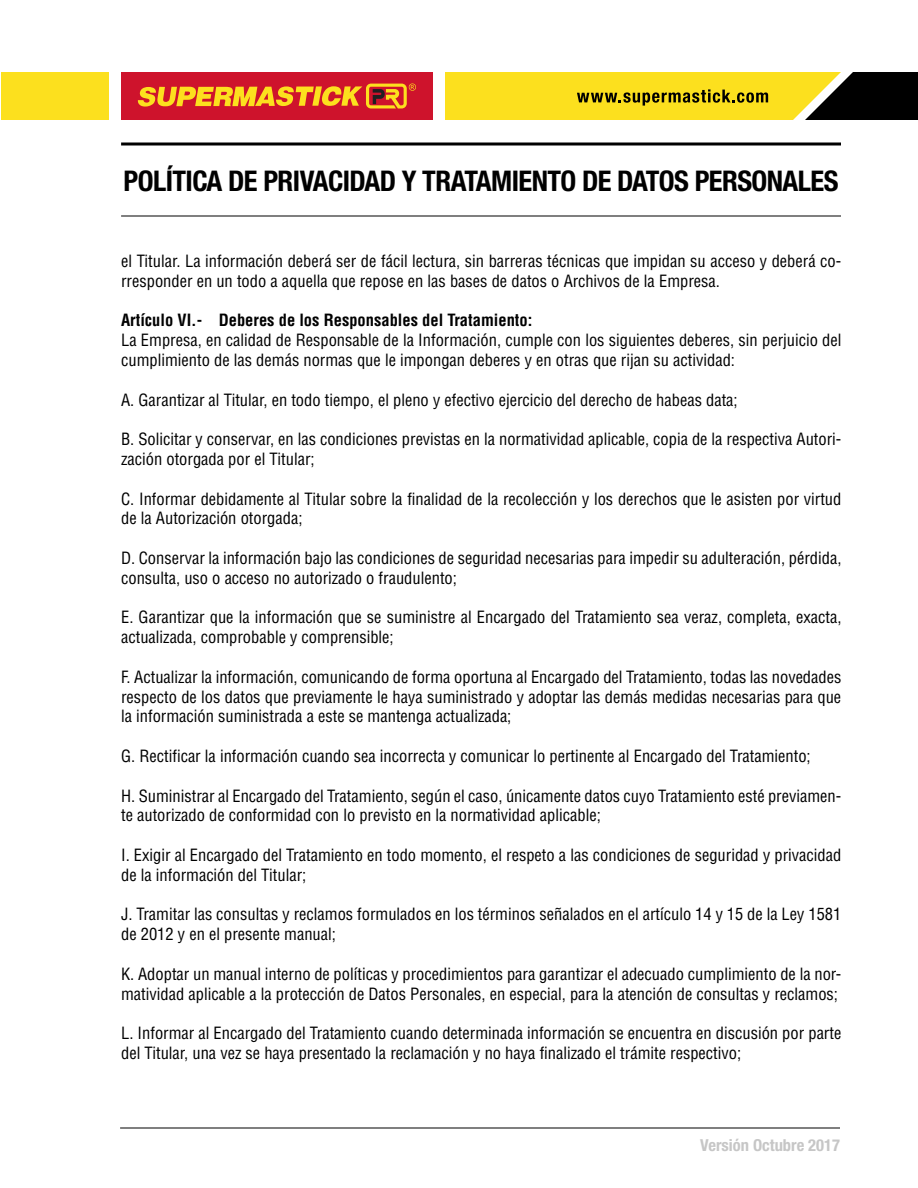
<style>
.page{position:relative;width:918px;height:1188px;background:#fff}
.page>*{position:absolute;margin:0;border:0;box-sizing:border-box;transform-origin:0 0}
.t1{font:700 condensed 28.5px "Helvetica Neue LT Std";letter-spacing:-.02em;color:#000}
.t2{font:condensed 16.5px/19.8px "Helvetica LT Std";color:#000}
.t3{font:700 condensed 16.5px "Helvetica LT Std";color:#000}
.t4{font:700 condensed 16.5px "Helvetica Neue LT Std";color:#c6c6c6}
</style>
<div class="page">
<hr style="left:121px;top:216px;width:720px;height:1px;background:#000">
<hr style="left:121px;top:143px;width:720px;height:3px;background:#000">
<div style="left:121px;top:72px;width:312px;height:48px;background:#ce132c"></div>
<svg style="left:138px;top:84px;width:278px;height:24px"></svg>
<div style="left:1px;top:72px;width:108px;height:48px;background:#fce01e"></div>
<svg style="left:445px;top:72px;width:473px;height:48px;background:#c1ac1c"></svg>
<hr style="left:120px;top:1128px;width:720px;height:1px;background:#000">
<h1 class="t1" style="left:124px;top:163px;width:716px">POLÍTICA DE PRIVACIDAD Y TRATAMIENTO DE DATOS PERSONALES</h1>
<p class="t2" style="left:121px;top:251px;width:722px">el Titular. La información deberá ser de fácil lectura, sin barreras técnicas que impidan su acceso y deberá co&shy;rresponder en un todo a aquella que repose en las bases de datos o Archivos de la Empresa.</p>
<p class="t3" style="left:121px;top:310px;width:413px">Artículo VI.- Deberes de los Responsables del Tratamiento:</p>
<p class="t2" style="left:121px;top:330px;width:722px">La Empresa, en calidad de Responsable de la Información, cumple con los siguientes deberes, sin perjuicio del cumplimiento de las demás normas que le impongan deberes y en otras que rijan su actividad:</p>
<p class="t2" style="left:121px;top:390px;width:618px">A. Garantizar al Titular, en todo tiempo, el pleno y efectivo ejercicio del derecho de habeas data;</p>
<p class="t2" style="left:121px;top:429px;width:722px">B. Solicitar y conservar, en las condiciones previstas en la normatividad aplicable, copia de la respectiva Autori&shy;zación otorgada por el Titular;</p>
<p class="t2" style="left:121px;top:489px;width:722px">C. Informar debidamente al Titular sobre la finalidad de la recolección y los derechos que le asisten por virtud de la Autorización otorgada;</p>
<p class="t2" style="left:121px;top:548px;width:722px">D. Conservar la información bajo las condiciones de seguridad necesarias para impedir su adulteración, pérdida, consulta, uso o acceso no autorizado o fraudulento;</p>
<p class="t2" style="left:121px;top:607px;width:722px">E. Garantizar que la información que se suministre al Encargado del Tratamiento sea veraz, completa, exacta, actualizada, comprobable y comprensible;</p>
<p class="t2" style="left:121px;top:667px;width:722px;text-align:justify">F. Actualizar la información, comunicando de forma oportuna al Encargado del Tratamiento, todas las novedades respecto de los datos que previamente le haya suministrado y adoptar las demás medidas necesarias para que la información suministrada a este se mantenga actualizada;</p>
<p class="t2" style="left:121px;top:746px;width:691px">G. Rectificar la información cuando sea incorrecta y comunicar lo pertinente al Encargado del Tratamiento;</p>
<p class="t2" style="left:121px;top:786px;width:722px">H. Suministrar al Encargado del Tratamiento, según el caso, únicamente datos cuyo Tratamiento esté previamen&shy;te autorizado de conformidad con lo previsto en la normatividad aplicable;</p>
<p class="t2" style="left:121px;top:845px;width:722px">I. Exigir al Encargado del Tratamiento en todo momento, el respeto a las condiciones de seguridad y privacidad de la información del Titular;</p>
<p class="t2" style="left:121px;top:904px;width:722px">J. Tramitar las consultas y reclamos formulados en los términos señalados en el artículo 14 y 15 de la Ley 1581 de 2012 y en el presente manual;</p>
<p class="t2" style="left:121px;top:964px;width:722px">K. Adoptar un manual interno de políticas y procedimientos para garantizar el adecuado cumplimiento de la nor&shy;matividad aplicable a la protección de Datos Personales, en especial, para la atención de consultas y reclamos;</p>
<p class="t2" style="left:121px;top:1023px;width:722px">L. Informar al Encargado del Tratamiento cuando determinada información se encuentra en discusión por parte del Titular, una vez se haya presentado la reclamación y no haya finalizado el trámite respectivo;</p>
<p class="t4" style="left:700px;top:1135px;width:141px">Versión Octubre 2017</p>
</div>
